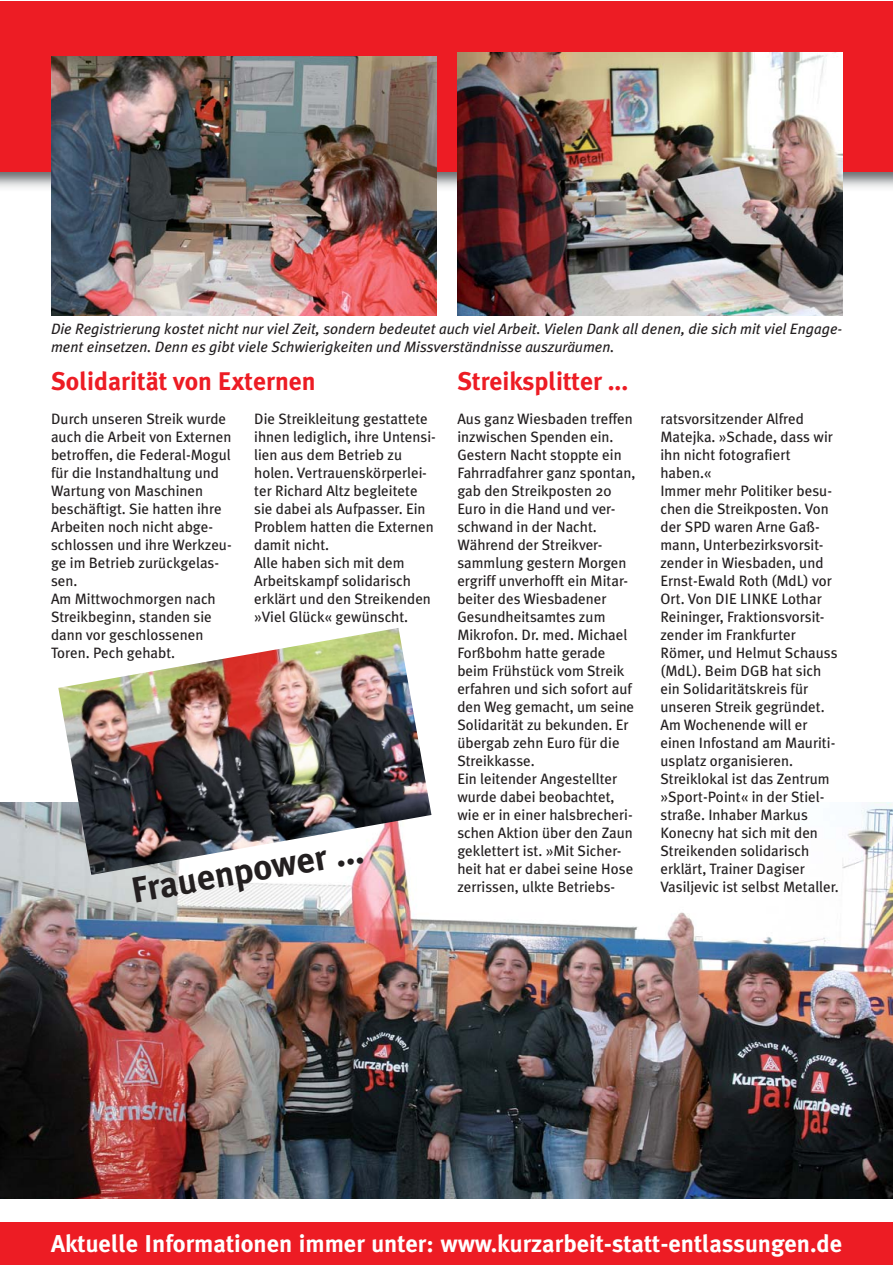
<style>
.page{position:relative;width:893px;height:1265px;background:#fff}
.page>*{position:absolute;margin:0;border:0;box-sizing:border-box;transform-origin:0 0}
.t1{font:700 36px "Meta Plus";color:#231f20}
.t2{font:700 25.5px "Meta Plus";color:#ed1c24}
.t3{font:700 24.3px "Meta Plus";color:#fff}
.t4{font:15px/18px "Meta Plus";color:#231f20}
.t5{font:italic 15px/18px "Meta Plus";color:#231f20}
</style>
<div class="page">
<div style="left:0;top:2px;width:892px;height:170px;background:#ed1c24"></div>
<div style="left:0;top:1222px;width:892px;height:42px;background:#ed1c24"></div>
<img style="left:0;top:802px;width:892px;height:396px">
<img style="left:51px;top:56px;width:385px;height:260px">
<img style="left:457px;top:53px;width:385px;height:263px">
<img style="left:58px;top:628px;width:373px;height:247px">
<p class="t5" style="left:51px;top:321px;width:792px">Die Registrierung kostet nicht nur viel Zeit, sondern bedeutet auch viel Arbeit. Vielen Dank all denen, die sich mit viel Engage&shy;ment einsetzen. Denn es gibt viele Schwierigkeiten und Missverständnisse auszuräumen.</p>
<h2 class="t2" style="left:51px;top:371px;width:266px">Solidarität von Externen</h2>
<h2 class="t2" style="left:457px;top:371px;width:172px">Streiksplitter ...</h2>
<p class="t4" style="left:51px;top:410px;width:182px">Durch unseren Streik wurde auch die Arbeit von Externen betroffen, die Federal-Mogul für die Instandhaltung und<br>Wartung von Maschinen beschäftigt. Sie hatten ihre<br>Arbeiten noch nicht abge&shy;schlossen und ihre Werkzeu&shy;ge im Betrieb zurückgelas&shy;sen.<br>Am Mittwochmorgen nach<br>Streikbeginn, standen sie dann vor geschlossenen<br>Toren. Pech gehabt.</p>
<p class="t4" style="left:254px;top:410px;width:183px">Die Streikleitung gestattete ihnen lediglich, ihre Untensi&shy;lien aus dem Betrieb zu holen. Vertrauenskörperlei&shy;ter Richard Altz begleitete sie dabei als Aufpasser. Ein<br>Problem hatten die Externen damit nicht.<br>Alle haben sich mit dem<br>Arbeitskampf solidarisch erklärt und den Streikenden »Viel Glück« gewünscht.</p>
<p class="t4" style="left:457px;top:410px;width:180px">Aus ganz Wiesbaden treffen inzwischen Spenden ein.<br>Gestern Nacht stoppte ein<br>Fahrradfahrer ganz spontan, gab den Streikposten 20<br>Euro in die Hand und ver&shy;schwand in der Nacht.<br>Während der Streikver&shy;sammlung gestern Morgen ergriff unverhofft ein Mitar&shy;beiter des Wiesbadener<br>Gesundheitsamtes zum<br>Mikrofon. Dr. med. Michael<br>Forßbohm hatte gerade beim Frühstück vom Streik erfahren und sich sofort auf den Weg gemacht, um seine<br>Solidarität zu bekunden. Er übergab zehn Euro für die<br>Streikkasse.<br>Ein leitender Angestellter wurde dabei beobachtet, wie er in einer halsbrecheri&shy;schen Aktion über den Zaun geklettert ist. »Mit Sicher&shy;heit hat er dabei seine Hose zerrissen, ulkte Betriebs-</p>
<p class="t4" style="left:660px;top:410px;width:180px">ratsvorsitzender Alfred<br>Matejka. »Schade, dass wir ihn nicht fotografiert haben.«<br>Immer mehr Politiker besu&shy;chen die Streikposten. Von der SPD waren Arne Gaß&shy;mann, Unterbezirksvorsit&shy;zender in Wiesbaden, und<br>Ernst-Ewald Roth (MdL) vor<br>Ort. Von DIE LINKE Lothar<br>Reininger, Fraktionsvorsit&shy;zender im Frankfurter<br>Römer, und Helmut Schauss (MdL). Beim DGB hat sich ein Solidaritätskreis für unseren Streik gegründet.<br>Am Wochenende will er einen Infostand am Mauriti&shy;usplatz organisieren.<br>Streiklokal ist das Zentrum »Sport-Point« in der Stiel&shy;straße. Inhaber Markus<br>Konecny hat sich mit den<br>Streikenden solidarisch erklärt, Trainer Dagiser<br>Vasiljevic ist selbst Metaller.</p>
<h1 class="t1" style="left:129px;top:876px;width:236px;rotate:-10deg">Frauenpower ...</h1>
<h3 class="t3" style="left:51px;top:1234px;width:792px">Aktuelle Informationen immer unter: www.kurzarbeit-statt-entlassungen.de</h3>
</div>
